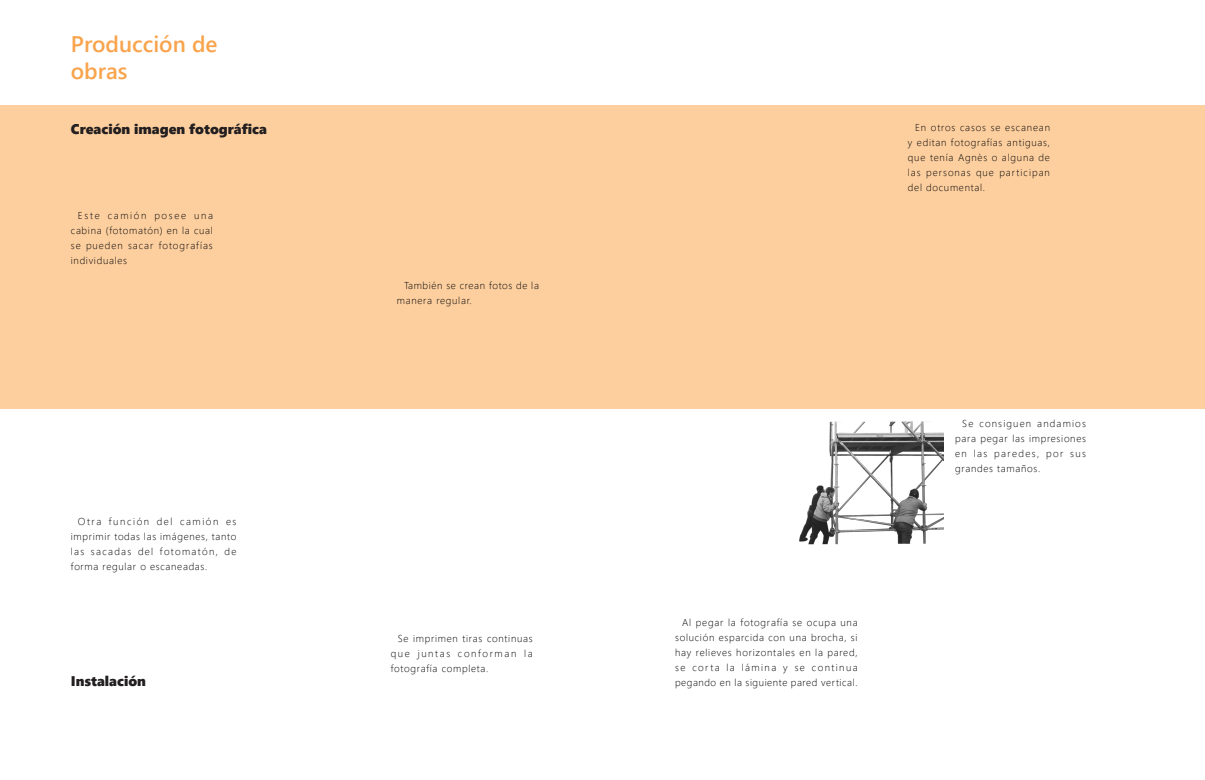
<style>
.page{position:relative;width:1205px;height:780px;background:#fff}
.page>*{position:absolute;margin:0;border:0;box-sizing:border-box;transform-origin:0 0}
.Titulo_portadas{font:600 22.5px/27px "Segoe UI";color:#f9a44d}
.subtitulo{font:14px "Segoe UI Black";color:#231f20}
.contexto{font:300 10px/15px "Segoe UI";letter-spacing:.07em;color:#000001;text-align:justify}
</style>
<div class="page">
<div style="left:0;top:105px;width:1205px;height:303px;background:#fdcf9f"></div>
<img style="left:799px;top:421px;width:145px;height:123px">
<p class="Titulo_portadas" style="left:71px;top:29px;width:148px">Producción de obras</p>
<p class="subtitulo" style="left:71px;top:119px;width:198px">Creación imagen fotográfica</p>
<p class="contexto" style="left:71px;top:207px;width:144px;text-indent:7px">Este camión posee una cabina (fotomatón) en la cual se pueden sacar fotografías individuales</p>
<p class="contexto" style="left:71px;top:513px;width:167px;text-indent:7px">Otra función del camión es imprimir todas las imágenes, tanto las sacadas del fotomatón, de forma regular o escaneadas.</p>
<p class="subtitulo" style="left:71px;top:670px;width:77px">Instalación</p>
<p class="contexto" style="left:397px;top:277px;width:143px;text-indent:7px">También se crean fotos de la manera regular.</p>
<p class="contexto" style="left:391px;top:629px;width:144px;text-indent:7px">Se imprimen tiras continuas que juntas conforman la fotografía completa.</p>
<p class="contexto" style="left:908px;top:119px;width:144px;text-indent:7px">En otros casos se escanean y editan fotografías antiguas, que tenía Agnès o alguna de las personas que participan del documental.</p>
<p class="contexto" style="left:675px;top:614px;width:184px;text-indent:7px">Al pegar la fotografía se ocupa una solución esparcida con una brocha, si hay relieves horizontales en la pared, se corta la lámina y se continua pegando en la siguiente pared vertical.</p>
<p class="contexto" style="left:955px;top:415px;width:132px;text-indent:7px">Se consiguen andamios para pegar las impresiones en las paredes, por sus grandes tamaños.</p>
</div>
